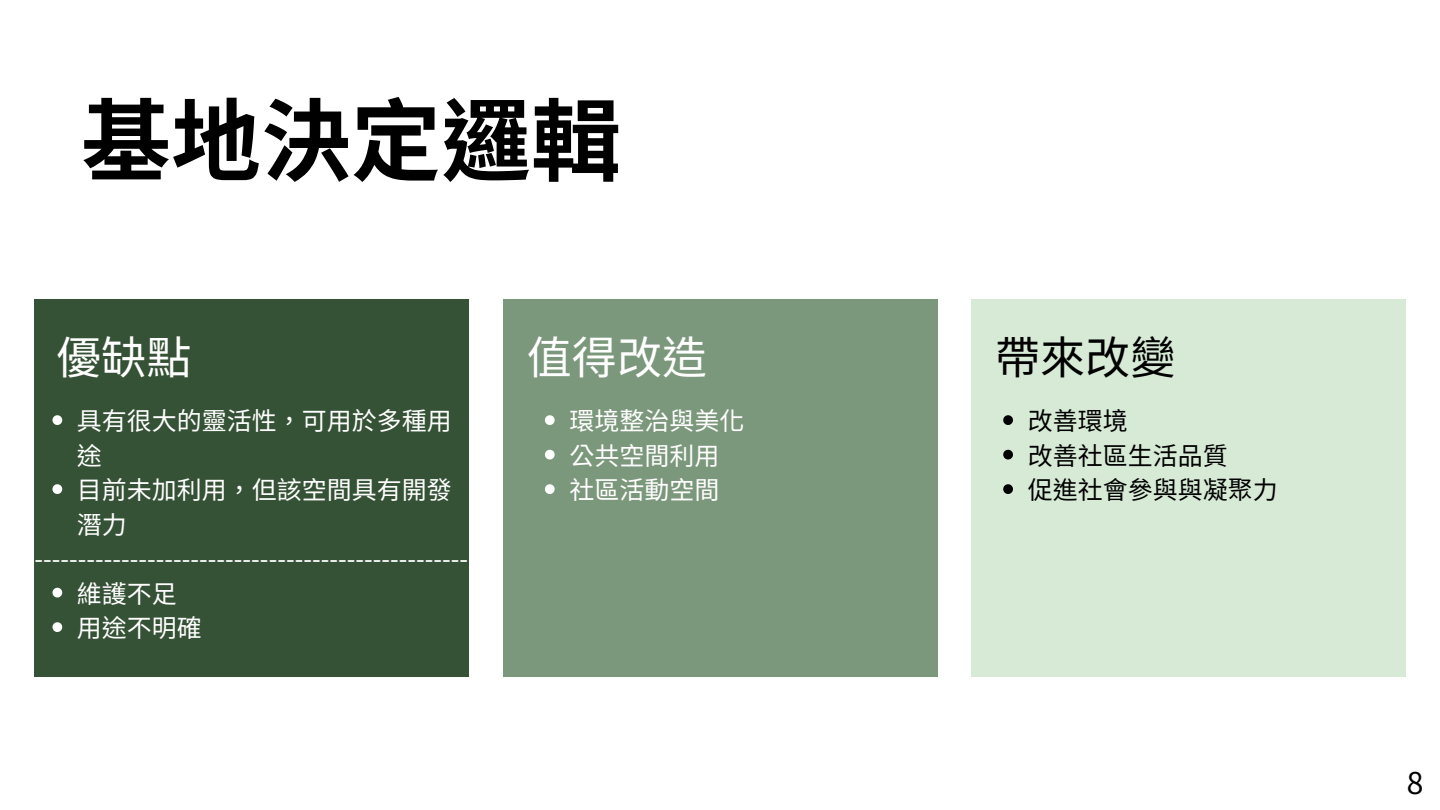
<style>
.page{position:relative;width:1440px;height:810px;background:#fff}
.page>*{position:absolute;margin:0;border:0;box-sizing:border-box;transform-origin:0 0}
.t1{font:700 90px "Noto Sans TC";color:#000}
.t2{font:45.1px "Noto Sans TC";color:#fff}
.t3{font:45.1px "Noto Sans TC";color:#000}
.t4{font:30px "Noto Sans TC";color:#000}
.t5{font:25px/34.5px "Noto Sans TC";color:#fff}
.t6{font:25px "Noto Sans TC";color:#000}
</style>
<div class="page">
<div style="left:34px;top:299px;width:435px;height:378px;background:#365236"></div>
<svg style="left:52px;top:415px;width:10px;height:10px"></svg>
<svg style="left:52px;top:484px;width:10px;height:10px"></svg>
<svg style="left:52px;top:588px;width:10px;height:10px"></svg>
<svg style="left:52px;top:622px;width:10px;height:10px"></svg>
<div style="left:503px;top:299px;width:435px;height:378px;background:#7c987c"></div>
<svg style="left:545px;top:415px;width:10px;height:10px"></svg>
<svg style="left:545px;top:450px;width:10px;height:10px"></svg>
<svg style="left:545px;top:484px;width:10px;height:10px"></svg>
<div style="left:971px;top:299px;width:435px;height:378px;background:#d6ead6"></div>
<svg style="left:1003px;top:415px;width:10px;height:10px"></svg>
<svg style="left:1003px;top:450px;width:10px;height:10px"></svg>
<svg style="left:1003px;top:484px;width:10px;height:10px"></svg>
<h1 class="t1" style="left:81px;top:70px;width:541px">基地決定邏輯</h1>
<p class="t2" style="left:56px;top:322px;width:137px">優缺點</p>
<p class="t2" style="left:527px;top:322px;width:182px">值得改造</p>
<p class="t5" style="left:569px;top:402px;width:176px">環境整治與美化</p>
<h2 class="t5" style="left:569px;top:437px;width:148px">公共空間利用</h2>
<p class="t5" style="left:569px;top:471px;width:151px">社區活動空間</p>
<p class="t5" style="left:77px;top:402px;width:373px">具有很大的靈活性，可用於多種用途</p>
<h2 class="t5" style="left:77px;top:471px;width:376px">目前未加利用，但該空間具有開發潛力</h2>
<p class="t5" style="left:34px;top:540px;width:435px">--------------------------------------------------</p>
<p class="t5" style="left:77px;top:575px;width:99px">維護不足</p>
<p class="t5" style="left:77px;top:609px;width:126px">用途不明確</p>
<p class="t3" style="left:995px;top:322px;width:182px">帶來改變</p>
<p class="t6" style="left:1028px;top:401px;width:101px">改善環境</p>
<p class="t6" style="left:1028px;top:436px;width:201px">改善社區生活品質</p>
<h2 class="t6" style="left:1028px;top:470px;width:248px">促進社會參與與凝聚力</h2>
<p class="t4" style="left:1407px;top:759px;width:18px">8</p>
</div>
